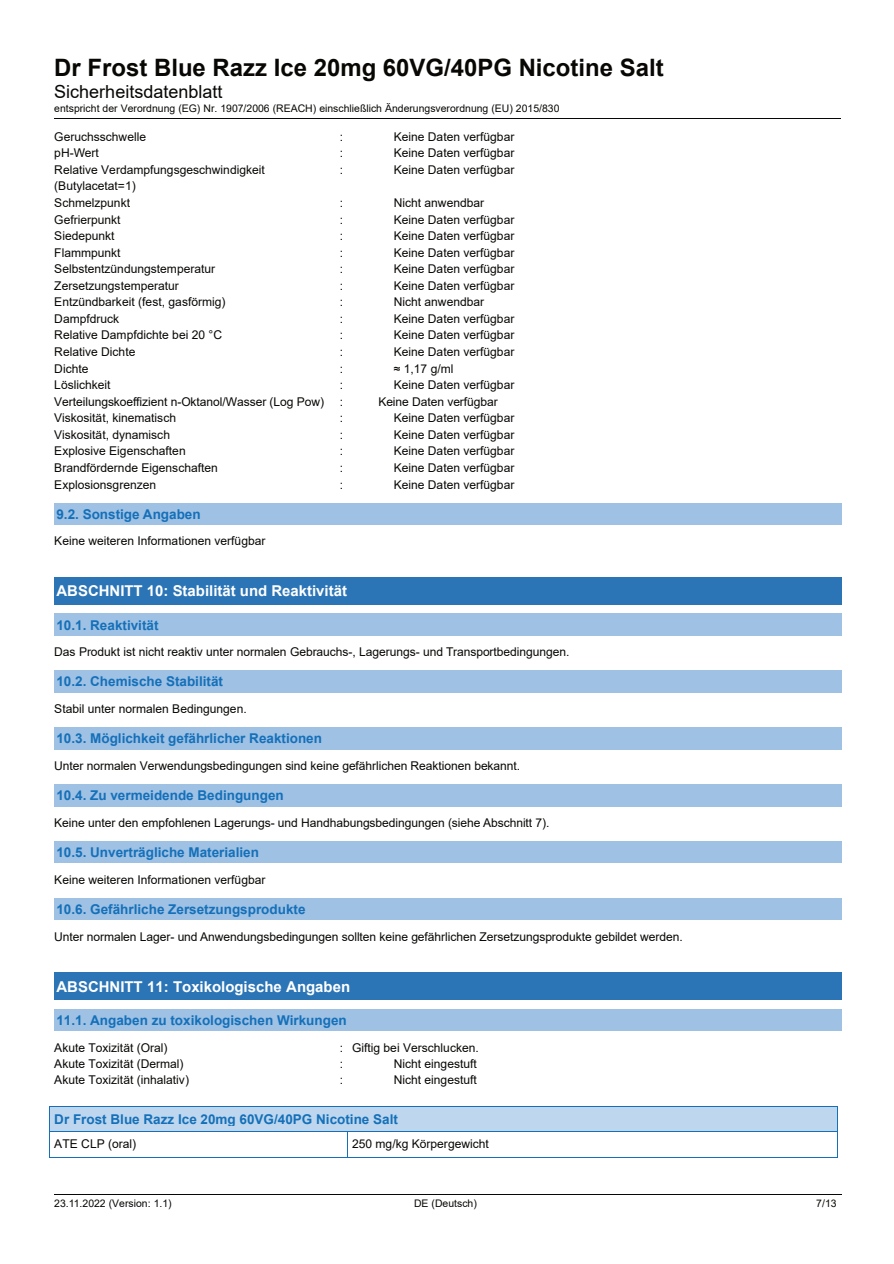
<style>
.page{position:relative;width:894px;height:1264px;background:#fff}
.page>*{position:absolute;margin:0;border:0;box-sizing:border-box;transform-origin:0 0}
.t1{font:700 24px "Arial";color:#080704}
.t2{font:18px "Arial";color:#080704}
.t3{font:700 15px "Arial";color:#fff}
.t4{font:700 13.5px "Arial";color:#1570b9}
.t5{font:12px/16.5px "Arial";color:#080704}
.t6{font:10.5px "Arial";color:#080704}
</style>
<div class="page">
<hr style="left:54px;top:118px;width:787px;height:1px;background:#080704">
<hr style="left:54px;top:1194px;width:264px;height:1px;background:#080704">
<hr style="left:319px;top:1194px;width:258px;height:1px;background:#080704">
<hr style="left:578px;top:1194px;width:263px;height:1px;background:#080704">
<div style="left:54px;top:503px;width:788px;height:21px;background:#9ec1e4"></div>
<hr style="left:54px;top:524px;width:788px;height:1px;background:#9ec1e4">
<div style="left:54px;top:578px;width:788px;height:26px;background:#2b74b6"></div>
<hr style="left:54px;top:577px;width:788px;height:1px;background:#2b74b6">
<hr style="left:54px;top:604px;width:788px;height:1px;background:#2b74b6">
<div style="left:54px;top:614px;width:788px;height:21px;background:#9ec1e4"></div>
<hr style="left:54px;top:635px;width:788px;height:1px;background:#9ec1e4">
<div style="left:54px;top:671px;width:788px;height:21px;background:#9ec1e4"></div>
<hr style="left:54px;top:670px;width:788px;height:1px;background:#9ec1e4">
<hr style="left:54px;top:692px;width:788px;height:1px;background:#9ec1e4">
<div style="left:54px;top:728px;width:788px;height:21px;background:#9ec1e4"></div>
<hr style="left:54px;top:727px;width:788px;height:1px;background:#9ec1e4">
<hr style="left:54px;top:749px;width:788px;height:1px;background:#9ec1e4">
<div style="left:54px;top:785px;width:788px;height:21px;background:#9ec1e4"></div>
<hr style="left:54px;top:784px;width:788px;height:1px;background:#9ec1e4">
<hr style="left:54px;top:806px;width:788px;height:1px;background:#9ec1e4">
<div style="left:54px;top:841px;width:788px;height:22px;background:#9ec1e4"></div>
<hr style="left:54px;top:863px;width:788px;height:1px;background:#9ec1e4">
<div style="left:54px;top:898px;width:788px;height:21px;background:#9ec1e4"></div>
<hr style="left:54px;top:919px;width:788px;height:1px;background:#9ec1e4">
<div style="left:54px;top:973px;width:788px;height:26px;background:#2b74b6"></div>
<hr style="left:54px;top:999px;width:788px;height:1px;background:#2b74b6">
<div style="left:54px;top:1009px;width:788px;height:21px;background:#9ec1e4"></div>
<hr style="left:54px;top:1030px;width:788px;height:1px;background:#9ec1e4">
<div style="left:54px;top:1111px;width:779px;height:16px;background:#bed7ee"></div>
<hr style="left:50px;top:1106px;width:787px;height:1px;background:#1570b9">
<hr style="left:50px;top:1107px;width:787px;height:4px;background:#bed7ee">
<div style="left:50px;top:1126px;width:787px;height:5px;background:#bed7ee"></div>
<hr style="left:50px;top:1131px;width:297px;height:1px;background:#1570b9">
<hr style="left:348px;top:1131px;width:489px;height:1px;background:#1570b9">
<svg style="left:50px;top:1111px;width:1px;height:15px"></svg>
<hr style="left:50px;top:1157px;width:297px;height:1px;background:#1570b9">
<svg style="left:347px;top:1131px;width:1px;height:27px"></svg>
<hr style="left:348px;top:1157px;width:489px;height:1px;background:#1570b9">
<svg style="left:837px;top:1106px;width:1px;height:52px"></svg>
<h1 class="t1" style="left:54px;top:59px;width:611px">Dr Frost Blue Razz Ice 20mg 60VG/40PG Nicotine Salt</h1>
<h2 class="t2" style="left:54px;top:85px;width:170px">Sicherheitsdatenblatt</h2>
<p class="t6" style="left:54px;top:104px;width:507px">entspricht der Verordnung (EG) Nr. 1907/2006 (REACH) einschließlich Änderungsverordnung (EU) 2015/830</p>
<p class="t5" style="left:54px;top:129px;width:93px">Geruchsschwelle</p>
<p class="t5" style="left:340px;top:129px;width:5px">:</p>
<p class="t5" style="left:394px;top:129px;width:122px">Keine Daten verfügbar</p>
<p class="t5" style="left:54px;top:146px;width:46px">pH-Wert</p>
<p class="t5" style="left:340px;top:146px;width:5px">:</p>
<p class="t5" style="left:394px;top:146px;width:122px">Keine Daten verfügbar</p>
<p class="t5" style="left:54px;top:162px;width:212px">Relative Verdampfungsgeschwindigkeit (Butylacetat=1)</p>
<p class="t5" style="left:340px;top:162px;width:5px">:</p>
<p class="t5" style="left:394px;top:162px;width:122px">Keine Daten verfügbar</p>
<p class="t5" style="left:54px;top:196px;width:77px">Schmelzpunkt</p>
<p class="t5" style="left:340px;top:196px;width:5px">:</p>
<p class="t5" style="left:394px;top:196px;width:92px">Nicht anwendbar</p>
<p class="t5" style="left:54px;top:212px;width:68px">Gefrierpunkt</p>
<p class="t5" style="left:340px;top:212px;width:5px">:</p>
<p class="t5" style="left:394px;top:212px;width:122px">Keine Daten verfügbar</p>
<p class="t5" style="left:54px;top:229px;width:62px">Siedepunkt</p>
<p class="t5" style="left:340px;top:229px;width:5px">:</p>
<p class="t5" style="left:394px;top:229px;width:122px">Keine Daten verfügbar</p>
<p class="t5" style="left:54px;top:245px;width:68px">Flammpunkt</p>
<p class="t5" style="left:340px;top:245px;width:5px">:</p>
<p class="t5" style="left:394px;top:245px;width:122px">Keine Daten verfügbar</p>
<p class="t5" style="left:54px;top:262px;width:162px">Selbstentzündungstemperatur</p>
<p class="t5" style="left:340px;top:262px;width:5px">:</p>
<p class="t5" style="left:394px;top:262px;width:122px">Keine Daten verfügbar</p>
<p class="t5" style="left:54px;top:278px;width:126px">Zersetzungstemperatur</p>
<p class="t5" style="left:340px;top:278px;width:5px">:</p>
<p class="t5" style="left:394px;top:278px;width:122px">Keine Daten verfügbar</p>
<p class="t5" style="left:54px;top:295px;width:173px">Entzündbarkeit (fest, gasförmig)</p>
<p class="t5" style="left:340px;top:295px;width:5px">:</p>
<p class="t5" style="left:394px;top:295px;width:92px">Nicht anwendbar</p>
<p class="t5" style="left:54px;top:311px;width:67px">Dampfdruck</p>
<p class="t5" style="left:340px;top:311px;width:5px">:</p>
<p class="t5" style="left:394px;top:311px;width:122px">Keine Daten verfügbar</p>
<p class="t5" style="left:54px;top:328px;width:169px">Relative Dampfdichte bei 20 °C</p>
<p class="t5" style="left:340px;top:328px;width:5px">:</p>
<p class="t5" style="left:394px;top:328px;width:122px">Keine Daten verfügbar</p>
<p class="t5" style="left:54px;top:345px;width:83px">Relative Dichte</p>
<p class="t5" style="left:340px;top:345px;width:5px">:</p>
<p class="t5" style="left:394px;top:345px;width:122px">Keine Daten verfügbar</p>
<p class="t5" style="left:54px;top:361px;width:36px">Dichte</p>
<p class="t5" style="left:340px;top:361px;width:5px">:</p>
<p class="t5" style="left:394px;top:361px;width:61px">≈ 1,17 g/ml</p>
<p class="t5" style="left:54px;top:378px;width:58px">Löslichkeit</p>
<p class="t5" style="left:340px;top:378px;width:5px">:</p>
<p class="t5" style="left:394px;top:378px;width:122px">Keine Daten verfügbar</p>
<p class="t5" style="left:54px;top:394px;width:271px">Verteilungskoeffizient n-Oktanol/Wasser (Log Pow)</p>
<p class="t5" style="left:340px;top:394px;width:5px">:</p>
<p class="t5" style="left:378px;top:394px;width:121px">Keine Daten verfügbar</p>
<p class="t5" style="left:54px;top:411px;width:123px">Viskosität, kinematisch</p>
<p class="t5" style="left:340px;top:411px;width:5px">:</p>
<p class="t5" style="left:394px;top:411px;width:122px">Keine Daten verfügbar</p>
<p class="t5" style="left:54px;top:427px;width:117px">Viskosität, dynamisch</p>
<p class="t5" style="left:340px;top:427px;width:5px">:</p>
<p class="t5" style="left:394px;top:427px;width:122px">Keine Daten verfügbar</p>
<p class="t5" style="left:54px;top:444px;width:133px">Explosive Eigenschaften</p>
<p class="t5" style="left:340px;top:444px;width:5px">:</p>
<p class="t5" style="left:394px;top:444px;width:122px">Keine Daten verfügbar</p>
<p class="t5" style="left:54px;top:461px;width:165px">Brandfördernde Eigenschaften</p>
<p class="t5" style="left:340px;top:461px;width:5px">:</p>
<p class="t5" style="left:394px;top:461px;width:122px">Keine Daten verfügbar</p>
<p class="t5" style="left:54px;top:477px;width:103px">Explosionsgrenzen</p>
<p class="t5" style="left:340px;top:477px;width:5px">:</p>
<p class="t5" style="left:394px;top:477px;width:122px">Keine Daten verfügbar</p>
<p class="t4" style="left:56px;top:509px;width:146px">9.2. Sonstige Angaben</p>
<p class="t5" style="left:54px;top:534px;width:213px">Keine weiteren Informationen verfügbar</p>
<p class="t3" style="left:56px;top:585px;width:292px">ABSCHNITT 10: Stabilität und Reaktivität</p>
<p class="t4" style="left:56px;top:620px;width:104px">10.1. Reaktivität</p>
<p class="t5" style="left:54px;top:645px;width:517px">Das Produkt ist nicht reaktiv unter normalen Gebrauchs-, Lagerungs- und Transportbedingungen.</p>
<p class="t4" style="left:56px;top:676px;width:168px">10.2. Chemische Stabilität</p>
<p class="t5" style="left:54px;top:702px;width:194px">Stabil unter normalen Bedingungen.</p>
<p class="t4" style="left:56px;top:733px;width:267px">10.3. Möglichkeit gefährlicher Reaktionen</p>
<p class="t5" style="left:54px;top:758px;width:467px">Unter normalen Verwendungsbedingungen sind keine gefährlichen Reaktionen bekannt.</p>
<p class="t4" style="left:56px;top:790px;width:229px">10.4. Zu vermeidende Bedingungen</p>
<p class="t5" style="left:54px;top:815px;width:497px">Keine unter den empfohlenen Lagerungs- und Handhabungsbedingungen (siehe Abschnitt 7).</p>
<p class="t4" style="left:56px;top:847px;width:204px">10.5. Unverträgliche Materialien</p>
<p class="t5" style="left:54px;top:872px;width:213px">Keine weiteren Informationen verfügbar</p>
<p class="t4" style="left:56px;top:904px;width:251px">10.6. Gefährliche Zersetzungsprodukte</p>
<p class="t5" style="left:54px;top:929px;width:630px">Unter normalen Lager- und Anwendungsbedingungen sollten keine gefährlichen Zersetzungsprodukte gebildet werden.</p>
<p class="t3" style="left:56px;top:981px;width:295px">ABSCHNITT 11: Toxikologische Angaben</p>
<p class="t4" style="left:56px;top:1015px;width:292px">11.1. Angaben zu toxikologischen Wirkungen</p>
<p class="t5" style="left:54px;top:1040px;width:115px">Akute Toxizität (Oral)</p>
<p class="t5" style="left:340px;top:1040px;width:141px">: Giftig bei Verschlucken.</p>
<p class="t5" style="left:54px;top:1056px;width:131px">Akute Toxizität (Dermal)</p>
<p class="t5" style="left:340px;top:1056px;width:5px">:</p>
<p class="t5" style="left:394px;top:1056px;width:85px">Nicht eingestuft</p>
<p class="t5" style="left:54px;top:1073px;width:136px">Akute Toxizität (inhalativ)</p>
<p class="t5" style="left:340px;top:1073px;width:5px">:</p>
<p class="t5" style="left:394px;top:1073px;width:85px">Nicht eingestuft</p>
<p class="t4" style="left:54px;top:1114px;width:345px">Dr Frost Blue Razz Ice 20mg 60VG/40PG Nicotine Salt</p>
<p class="t5" style="left:54px;top:1136px;width:83px">ATE CLP (oral)</p>
<p class="t5" style="left:352px;top:1136px;width:138px">250 mg/kg Körpergewicht</p>
<p class="t6" style="left:54px;top:1199px;width:119px">23.11.2022 (Version: 1.1)</p>
<p class="t6" style="left:414px;top:1199px;width:64px">DE (Deutsch)</p>
<p class="t6" style="left:816px;top:1199px;width:22px">7/13</p>
</div>
